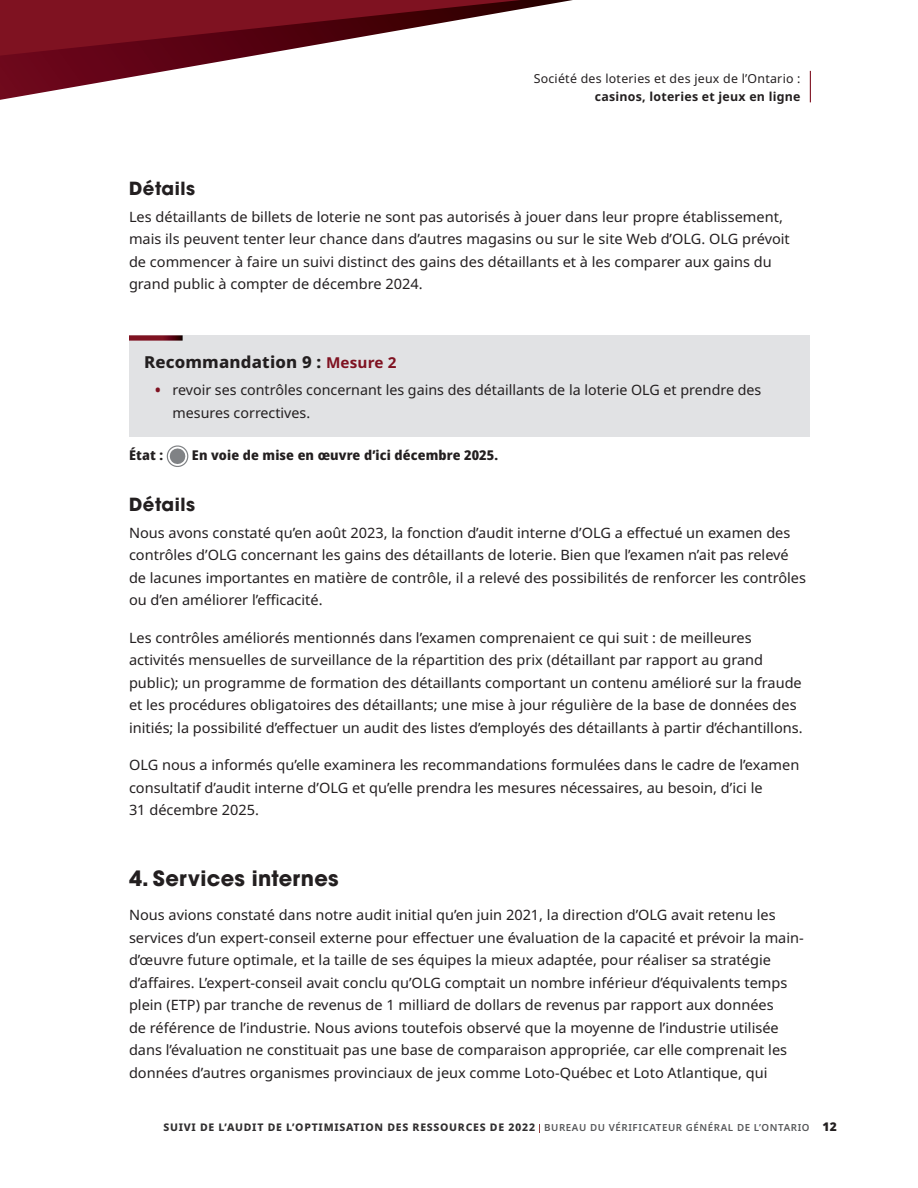
<style>
.page{position:relative;width:918px;height:1188px;background:#fff}
.page>*{position:absolute;margin:0;border:0;box-sizing:border-box;transform-origin:0 0}
.Head_3{font:700 21px "ITC Avant Garde Pro";letter-spacing:.01em;color:#231f20}
.Details__Follow-up{font:700 18px "ITC Avant Garde Pro";letter-spacing:.03em;color:#231f20}
.Recommend_head{font:800 16.5px "Noto Sans";letter-spacing:.01em;color:#231f20}
.Body_text{font:14.25px/22.5px "Noto Sans";color:#231f20}
.Rec_bullet_point{font:14.25px/22.5px "Noto Sans";color:#231f20}
.Status_-_statement{font:800 13.5px "Noto Sans Display";letter-spacing:.01em;color:#231f20}
.t1{font:12.3px "Noto Sans";letter-spacing:.02em;color:#231f20}
.t2{font:700 12.3px "Noto Sans";letter-spacing:.02em;color:#231f20}
.t3{font:800 10.5px "Noto Sans";letter-spacing:.07em;color:#312f30}
.s1{font-weight:700;font-size:15px;color:#7f1221}
.s2{font-family:"Noto Sans Display";font-size:19.5px;color:#7f1221}
.s3{font-weight:600;font-size:9.75px;color:#57585a}
.s4{font-weight:900;font-size:12px;color:#231f20}
</style>
<div class="page">
<svg style="left:0;top:0;width:573px;height:100px"></svg>
<div style="left:129px;top:335px;width:681px;height:54px;background:#e1e2e4"></div>
<svg style="left:129px;top:335px;width:54px;height:6px"></svg>
<div style="left:129px;top:368px;width:681px;height:69px;background:#e1e2e4"></div>
<svg style="left:166px;top:445px;width:23px;height:22px"></svg>
<hr style="left:810px;top:71px;width:1px;height:31px;background:#7f1221">
<p class="t1" style="left:534px;top:69px;width:268px">Société des loteries et des jeux de l’Ontario :</p>
<p class="t2" style="left:595px;top:87px;width:207px">casinos, loteries et jeux en ligne</p>
<p class="Details__Follow-up" style="left:129px;top:176px;width:68px">Détails</p>
<p class="Body_text" style="left:129px;top:206px;width:662px">Les détaillants de billets de loterie ne sont pas autorisés à jouer dans leur propre établissement, mais ils peuvent tenter leur chance dans d’autres magasins ou sur le site Web d’OLG. OLG prévoit de commencer à faire un suivi distinct des gains des détaillants et à les comparer aux gains du grand public à compter de décembre 2024.</p>
<h2 class="Recommend_head" style="left:144px;top:350px;width:254px">Recommandation 9 : <span class="s1">Mesure 2</span></h2>
<p class="Rec_bullet_point" style="left:172px;top:379px;width:590px;text-indent:-18px"><span class="s2">•</span> revoir ses contrôles concernant les gains des détaillants de la loterie OLG et prendre des mesures correctives.</p>
<p class="Status_-_statement" style="left:129px;top:445px;width:36px">État :</p>
<p class="Status_-_statement" style="left:192px;top:445px;width:308px">En voie de mise en œuvre d’ici décembre 2025.</p>
<p class="Details__Follow-up" style="left:129px;top:492px;width:68px">Détails</p>
<p class="Body_text" style="left:129px;top:522px;width:679px">Nous avons constaté qu’en août 2023, la fonction d’audit interne d’OLG a effectué un examen des contrôles d’OLG concernant les gains des détaillants de loterie. Bien que l’examen n’ait pas relevé de lacunes importantes en matière de contrôle, il a relevé des possibilités de renforcer les contrôles ou d’en améliorer l’efficacité.</p>
<p class="Body_text" style="left:129px;top:627px;width:675px">Les contrôles améliorés mentionnés dans l’examen comprenaient ce qui suit : de meilleures activités mensuelles de surveillance de la répartition des prix (détaillant par rapport au grand public); un programme de formation des détaillants comportant un contenu amélioré sur la fraude et les procédures obligatoires des détaillants; une mise à jour régulière de la base de données des initiés; la possibilité d’effectuer un audit des listes d’employés des détaillants à partir d’échantillons.</p>
<p class="Body_text" style="left:129px;top:754px;width:672px">OLG nous a informés qu’elle examinera les recommandations formulées dans le cadre de l’examen consultatif d’audit interne d’OLG et qu’elle prendra les mesures nécessaires, au besoin, d’ici le<br>31 décembre 2025.</p>
<h3 class="Head_3" style="left:129px;top:864px;width:211px">4. Services internes</h3>
<p class="Body_text" style="left:129px;top:904px;width:676px">Nous avions constaté dans notre audit initial qu’en juin 2021, la direction d’OLG avait retenu les services d’un expert-conseil externe pour effectuer une évaluation de la capacité et prévoir la main&shy;d’œuvre future optimale, et la taille de ses équipes la mieux adaptée, pour réaliser sa stratégie d’affaires. L’expert-conseil avait conclu qu’OLG comptait un nombre inférieur d’équivalents temps plein (ETP) par tranche de revenus de 1 milliard de dollars de revenus par rapport aux données<br>de référence de l’industrie. Nous avions toutefois observé que la moyenne de l’industrie utilisée dans l’évaluation ne constituait pas une base de comparaison appropriée, car elle comprenait les données d’autres organismes provinciaux de jeux comme Loto-Québec et Loto Atlantique, qui</p>
<p class="t3" style="left:163px;top:1120px;width:675px">SUIVI DE L’AUDIT DE L’OPTIMISATION DES RESSOURCES DE 2022 <span class="s3">BUREAU DU VÉRIFICATEUR GÉNÉRAL DE L’ONTARIO</span> <span class="s4">12</span></p>
</div>
